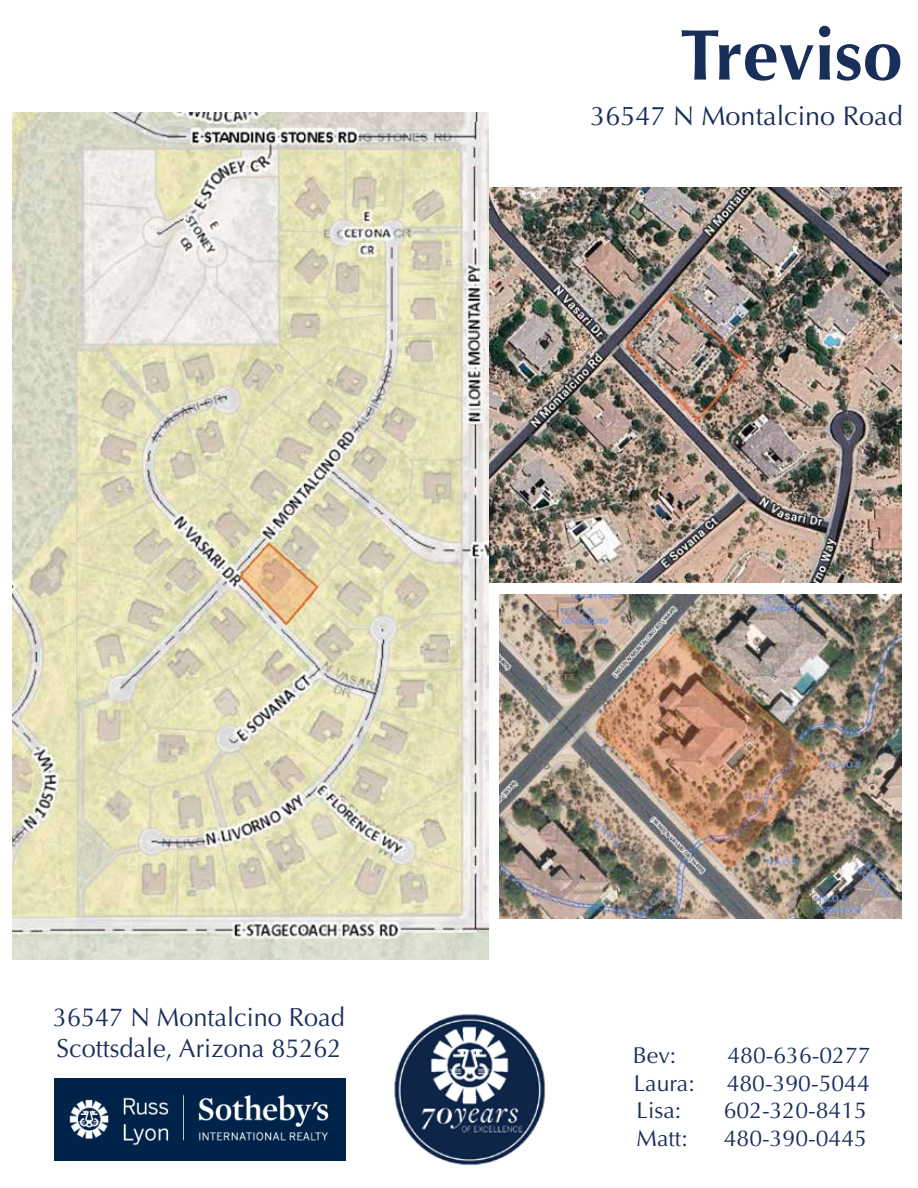
<style>
.page{position:relative;width:918px;height:1188px;background:#fff}
.page>*{position:absolute;margin:0;border:0;box-sizing:border-box;transform-origin:0 0}
.t1{font:700 72px "Optima";color:#1a2e5a}
.t2{font:27px "Optima";color:#1a2e5a}
.t3{font:26.1px/31.3px "Optima";color:#1a2e5a}
.t4{font:22.95px "Optima";color:#1a2e5a}
</style>
<div class="page">
<img style="left:488px;top:188px;width:413px;height:395px">
<img style="left:54px;top:1078px;width:292px;height:82px">
<img style="left:12px;top:113px;width:476px;height:847px">
<img style="left:500px;top:594px;width:401px;height:325px">
<img style="left:394px;top:1014px;width:152px;height:152px">
<h1 class="t1" style="left:680px;top:13px;width:224px">Treviso</h1>
<p class="t2" style="left:591px;top:100px;width:314px">36547 N Montalcino Road</p>
<p class="t3" style="left:53px;top:1001px;width:293px">36547 N Montalcino Road<br>Scottsdale, Arizona 85262</p>
<p class="t4" style="left:633px;top:1042px;width:45px">Bev:</p>
<p class="t4" style="left:727px;top:1042px;width:145px">480-636-0277</p>
<p class="t4" style="left:634px;top:1070px;width:63px">Laura:</p>
<p class="t4" style="left:727px;top:1070px;width:145px">480-390-5044</p>
<p class="t4" style="left:637px;top:1097px;width:46px">Lisa:</p>
<p class="t4" style="left:724px;top:1097px;width:145px">602-320-8415</p>
<p class="t4" style="left:637px;top:1125px;width:53px">Matt:</p>
<p class="t4" style="left:724px;top:1125px;width:145px">480-390-0445</p>
</div>
